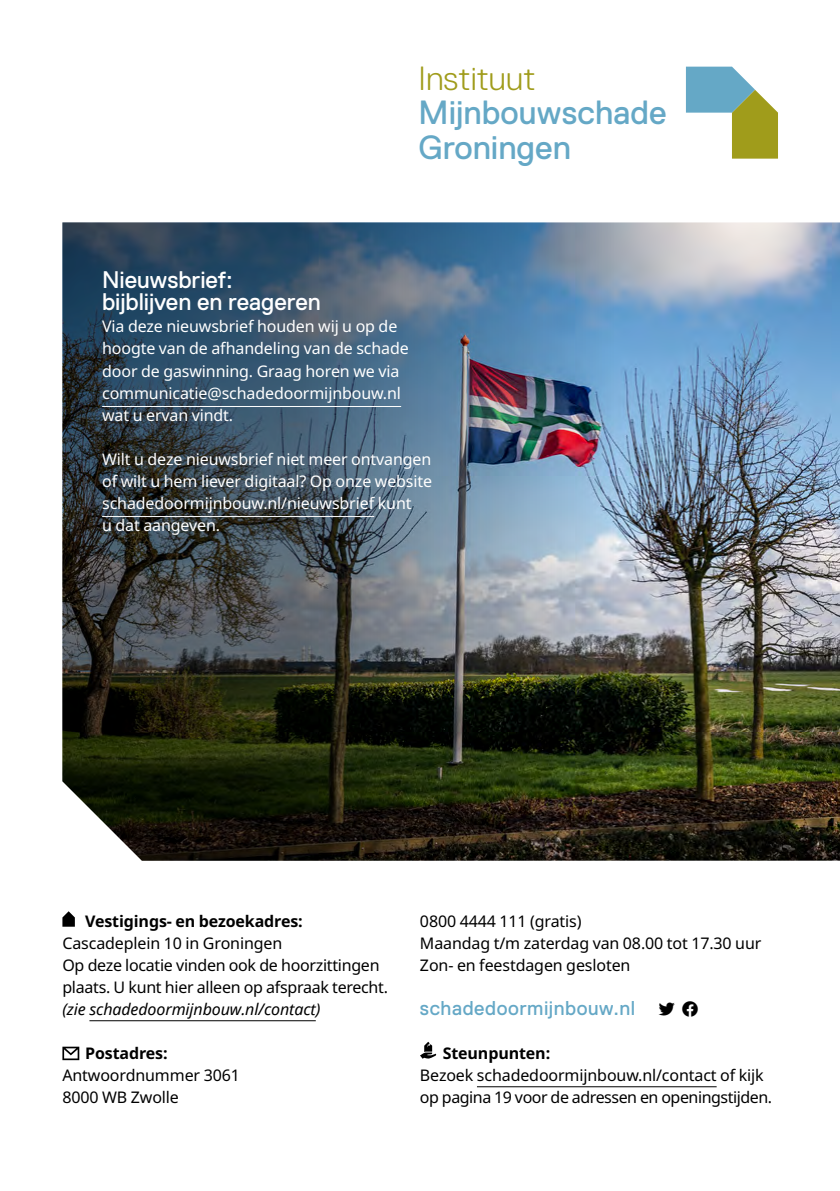
<style>
.page{position:relative;width:840px;height:1191px;background:#fff}
.page>*{position:absolute;margin:0;border:0;box-sizing:border-box;transform-origin:0 0}
.t1{font:33.6px/34.2px "Replica";color:#65a8c6}
.t2{font:24px/22px "Replica";letter-spacing:-.005em;color:#fff}
.t3{font:20px "Replica";letter-spacing:.025em;color:#65a8c6}
.t4{font:16px/22px "Noto Sans";letter-spacing:-.01em;color:#000}
.t5{font:16px/22px "Noto Sans";letter-spacing:-.01em;color:#fff;text-align:justify}
.t6{font:700 16px "Noto Sans";letter-spacing:-.01em;color:#000}
.t7{font:italic 16px "Noto Sans";letter-spacing:-.01em;color:#000}
.t8{font:16px "Font Awesome 5 Brands";color:#000}
.s1{font-weight:300;color:#a09c1b}
</style>
<div class="page">
<svg style="left:686px;top:67px;width:91px;height:92px"></svg>
<img style="left:62px;top:222px;width:777px;height:638px">
<hr style="left:476px;top:1086px;width:240px;height:1px;background:#000">
<svg style="left:420px;top:1041px;width:16px;height:17px"></svg>
<hr style="left:89px;top:1020px;width:226px;height:1px;background:#000">
<svg style="left:62px;top:911px;width:13px;height:15px"></svg>
<svg style="left:62px;top:1046px;width:17px;height:14px"></svg>
<hr style="left:102px;top:406px;width:299px;height:1px;background:#fff">
<hr style="left:102px;top:516px;width:272px;height:1px;background:#fff">
<p class="t1" style="left:418px;top:62px;width:249px"><span class="s1">Instituut<br></span>Mijnbouwschade<br>Groningen</p>
<h2 class="t2" style="left:102px;top:269px;width:220px">Nieuwsbrief: bijblijven en reageren</h2>
<p class="t5" style="left:102px;top:316px;width:296px">Via deze nieuwsbrief houden wij u op de</p>
<p class="t5" style="left:102px;top:338px;width:308px">hoogte van de afhandeling van de schade</p>
<p class="t5" style="left:102px;top:360px;width:300px">door de gaswinning. Graag horen we via communicatie@schadedoormijnbouw.nl wat u ervan vindt.</p>
<p class="t5" style="left:102px;top:448px;width:331px;text-align:left">Wilt u deze nieuwsbrief niet meer ontvangen of wilt u hem liever digitaal? Op onze website schadedoormijnbouw.nl/nieuwsbrief kunt<br>u dat aangeven.</p>
<p class="t6" style="left:85px;top:909px;width:219px">Vestigings- en bezoekadres:</p>
<p class="t4" style="left:62px;top:932px;width:221px">Cascadeplein 10 in Groningen</p>
<p class="t4" style="left:62px;top:954px;width:327px">Op deze locatie vinden ook de hoorzittingen plaats. U kunt hier alleen op afspraak terecht.</p>
<p class="t7" style="left:62px;top:997px;width:259px">(zie schadedoormijnbouw.nl/contact)</p>
<p class="t6" style="left:85px;top:1041px;width:84px">Postadres:</p>
<p class="t4" style="left:62px;top:1064px;width:179px">Antwoordnummer 3061<br>8000 WB Zwolle</p>
<p class="t4" style="left:420px;top:910px;width:163px">0800 4444 111 (gratis)</p>
<p class="t4" style="left:420px;top:932px;width:343px">Maandag t/m zaterdag van 08.00 tot 17.30 uur</p>
<p class="t4" style="left:420px;top:954px;width:212px">Zon- en feestdagen gesloten</p>
<h2 class="t3" style="left:420px;top:996px;width:216px">schadedoormijnbouw.nl</h2>
<h2 class="t8" style="left:658px;top:1000px;width:41px">▼▼ □□</h2>
<p class="t6" style="left:442px;top:1041px;width:109px">Steunpunten:</p>
<p class="t4" style="left:420px;top:1064px;width:353px">Bezoek schadedoormijnbouw.nl/contact of kijk op pagina 19 voor de adressen en openingstijden.</p>
</div>
